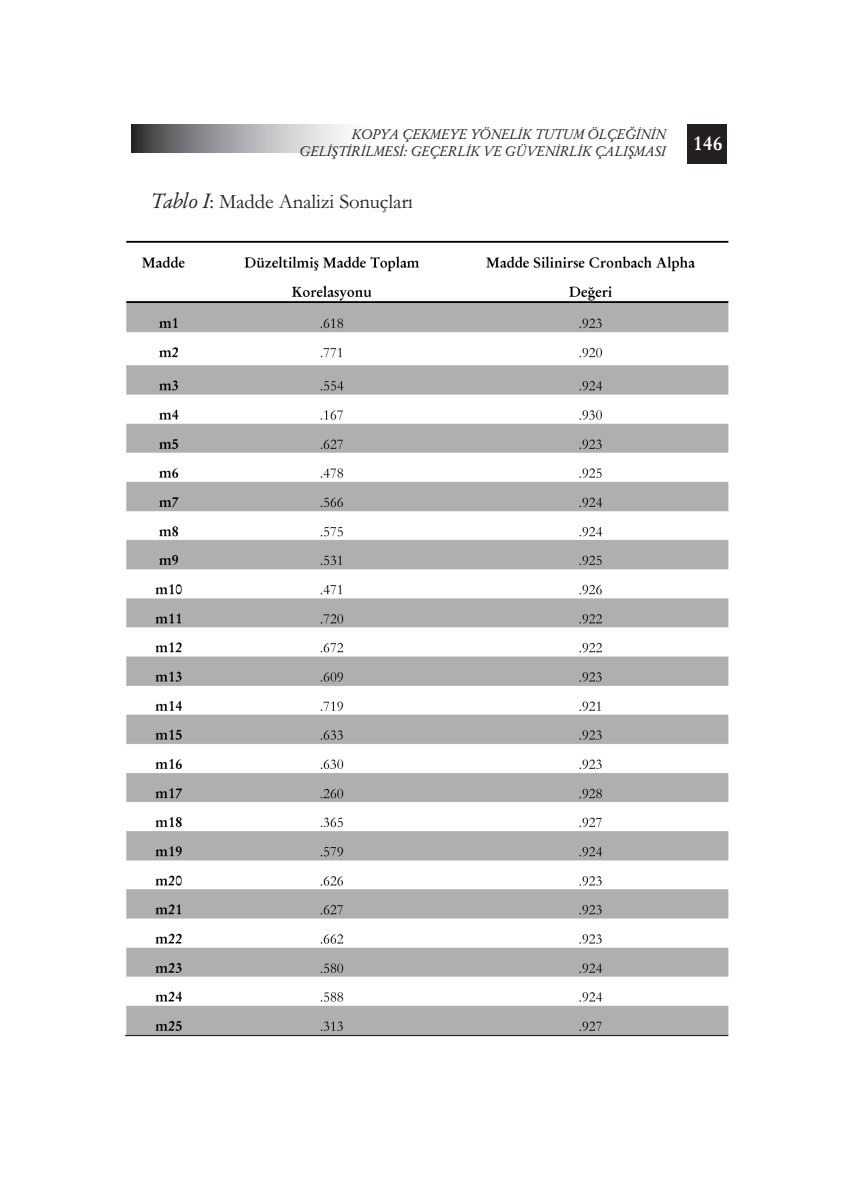
<style>
.page{position:relative;width:854px;height:1201px;background:#fff}
.page>*{position:absolute;margin:0;border:0;box-sizing:border-box;transform-origin:0 0}
.t1{font:20.82px "Garamond";letter-spacing:-.005em;color:#231f20}
.t2{font:600 20.12px "Garamond";color:#fff}
.t3{font:italic 14px/17.3px "Garamond";color:#231f20;text-align:right}
.s1{font-style:italic}
</style>
<div class="page">
<div style="left:686px;top:124px;width:40px;height:39px;background:#231f20"></div>
<img style="left:131px;top:124px;width:216px;height:28px">
<img style="left:124px;top:240px;width:605px;height:797px">
<p class="t3" style="left:299px;top:125px;width:368px">KOPYA ÇEKMEYE YÖNELİK TUTUM ÖLÇEĞİNİN<br>GELİŞTİRİLMESİ: GEÇERLİK VE GÜVENİRLİK ÇALIŞMASI</p>
<h1 class="t1" style="left:151px;top:187px;width:263px"><span class="s1">Tablo I</span>: Madde Analizi Sonuçları</h1>
<h2 class="t2" style="left:692px;top:130px;width:32px">146</h2>
</div>
